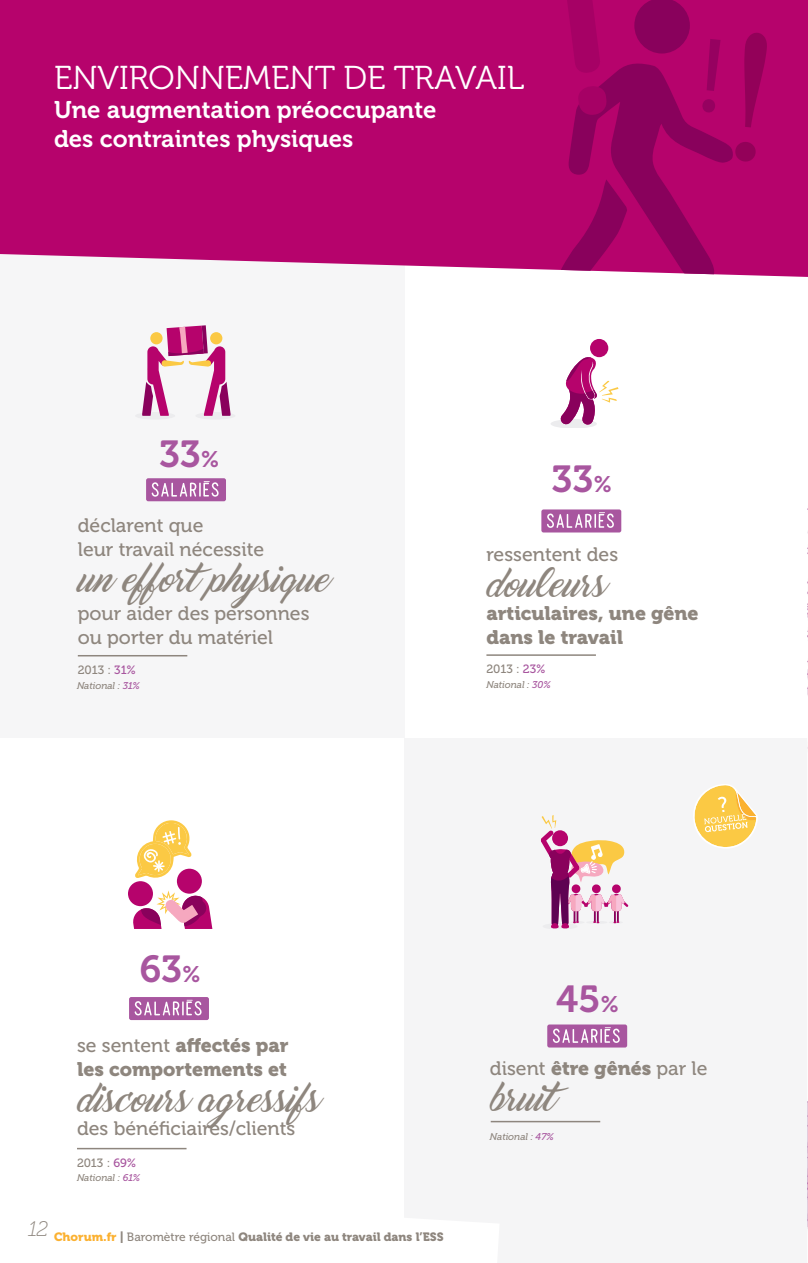
<style>
.page{position:relative;width:808px;height:1263px;background:#fff}
.page>*{position:absolute;margin:0;border:0;box-sizing:border-box;transform-origin:0 0}
.t1{font:37.5px "Museo 700";color:#a8569f}
.t2{font:33px "Museo 300";color:#fff}
.t3{font:30px "Marguerite";color:#8e867e}
.t4{font:24px "Museo 700";color:#fff}
.t5{font:italic 21px "Museo 100";color:#8e867e}
.t6{font:19.5px "Museo 500";color:#8e867e}
.t7{font:19.5px/23.4px "Museo 900";color:#8e867e}
.t8{font:12px "Museo 900";color:#8e867e}
.t9{font:12px "Museo 500";letter-spacing:-.005em;color:#8e867e}
.t10{font:italic 9.75px "Museo 500";color:#8e867e}
.s1{font-size:22.5px}
.s2{color:#a8569f}
.s3{font-family:"Museo 500"}
.s4{color:#fbb131}
.s5{font-family:"Museo 900"}
</style>
<div class="page">
<div style="left:0;top:66px;width:404px;height:672px;background:#f6f6f7"></div>
<div style="left:404px;top:738px;width:404px;height:525px;background:#f5f5f6"></div>
<div style="left:0;top:0;width:808px;height:277px;background:#b6036c"></div>
<svg style="left:559px;top:0;width:208px;height:277px"></svg>
<img style="left:807px;top:508px;width:1px;height:720px">
<hr style="left:78px;top:655px;width:109px;height:1px;background:#8e867e">
<hr style="left:491px;top:1121px;width:109px;height:1px;background:#8e867e">
<hr style="left:77px;top:1148px;width:110px;height:1px;background:#8e867e">
<div style="left:146px;top:478px;width:80px;height:23px;background:#a8569f;border-radius:2px"></div>
<svg style="left:152px;top:481px;width:67px;height:16px"></svg>
<div style="left:547px;top:1024px;width:80px;height:23px;background:#a8569f;border-radius:2px"></div>
<svg style="left:553px;top:1027px;width:67px;height:16px"></svg>
<div style="left:129px;top:997px;width:80px;height:23px;background:#a8569f;border-radius:2px"></div>
<svg style="left:135px;top:1000px;width:67px;height:15px"></svg>
<svg style="left:694px;top:785px;width:62px;height:62px"></svg>
<hr style="left:486px;top:654px;width:110px;height:2px;background:#8e867e">
<div style="left:541px;top:509px;width:80px;height:23px;background:#a8569f;border-radius:2px"></div>
<svg style="left:547px;top:512px;width:67px;height:16px"></svg>
<svg style="left:551px;top:356px;width:67px;height:71px"></svg>
<div style="left:590px;top:339px;width:18px;height:18px;background:#b6036c;border-radius:50%"></div>
<div style="left:177px;top:869px;width:25px;height:25px;background:#b6036c;border-radius:50%"></div>
<div style="left:128px;top:881px;width:25px;height:25px;background:#b6036c;border-radius:50%"></div>
<svg style="left:132px;top:890px;width:80px;height:39px"></svg>
<svg style="left:135px;top:820px;width:57px;height:61px"></svg>
<svg style="left:540px;top:815px;width:88px;height:114px"></svg>
<div style="left:135px;top:412px;width:40px;height:7px;background:#ececee;border-radius:50%"></div>
<div style="left:195px;top:412px;width:40px;height:7px;background:#ececee;border-radius:50%"></div>
<svg style="left:142px;top:325px;width:89px;height:91px"></svg>
<p class="t2" style="left:54px;top:60px;width:472px">ENVIRONNEMENT DE TRAVAIL</p>
<p class="t4" style="left:54px;top:97px;width:384px">Une augmentation préoccupante</p>
<p class="t4" style="left:54px;top:125px;width:301px">des contraintes physiques</p>
<p class="t1" style="left:159px;top:433px;width:62px">33<span class="s1">%</span></p>
<p class="t1" style="left:552px;top:458px;width:62px">33<span class="s1">%</span></p>
<p class="t6" style="left:78px;top:515px;width:127px">déclarent que</p>
<p class="t6" style="left:78px;top:538px;width:188px">leur travail nécessite</p>
<p class="t3" style="left:78px;top:564px;width:252px">un effortphysique</p>
<p class="t6" style="left:78px;top:603px;width:233px">pour aider des personnes</p>
<p class="t6" style="left:78px;top:626px;width:197px">ou porter du matériel</p>
<p class="t9" style="left:78px;top:663px;width:60px">2013 : <span class="s2">31%</span></p>
<p class="t6" style="left:486px;top:543px;width:133px">ressentent des</p>
<p class="t3" style="left:486px;top:569px;width:120px">douleurs</p>
<p class="t7" style="left:486px;top:602px;width:214px">articulaires, une gêne dans le travail</p>
<p class="t9" style="left:486px;top:663px;width:61px">2013 : <span class="s2">23%</span></p>
<p class="t10" style="left:77px;top:680px;width:64px">National : <span class="s2">31%</span></p>
<p class="t10" style="left:486px;top:679px;width:66px">National : <span class="s2">30%</span></p>
<p class="t1" style="left:140px;top:948px;width:62px">63<span class="s1">%</span></p>
<p class="t7" style="left:77px;top:1034px;width:213px"><span class="s3">se sentent</span> affectés par les comportements et</p>
<p class="t3" style="left:77px;top:1084px;width:243px">discours agressifs</p>
<p class="t6" style="left:77px;top:1118px;width:220px">des bénéficiaires/clients</p>
<p class="t9" style="left:77px;top:1156px;width:61px">2013 : <span class="s2">69%</span></p>
<p class="t10" style="left:77px;top:1172px;width:65px">National : <span class="s2">61%</span></p>
<p class="t5" style="left:28px;top:1218px;width:21px">12</p>
<p class="t8" style="left:54px;top:1230px;width:391px"><span class="s4">Chorum.fr</span> | <span class="s3">Baromètre régional</span> Qualité de vie au travail dans l’ESS</p>
<p class="t1" style="left:556px;top:978px;width:64px">45<span class="s1">%</span></p>
<p class="t6" style="left:490px;top:1057px;width:219px">disent <span class="s5">être gênés</span> par le</p>
<p class="t3" style="left:490px;top:1083px;width:82px">bruit</p>
<p class="t10" style="left:490px;top:1131px;width:65px">National : <span class="s2">47%</span></p>
</div>
